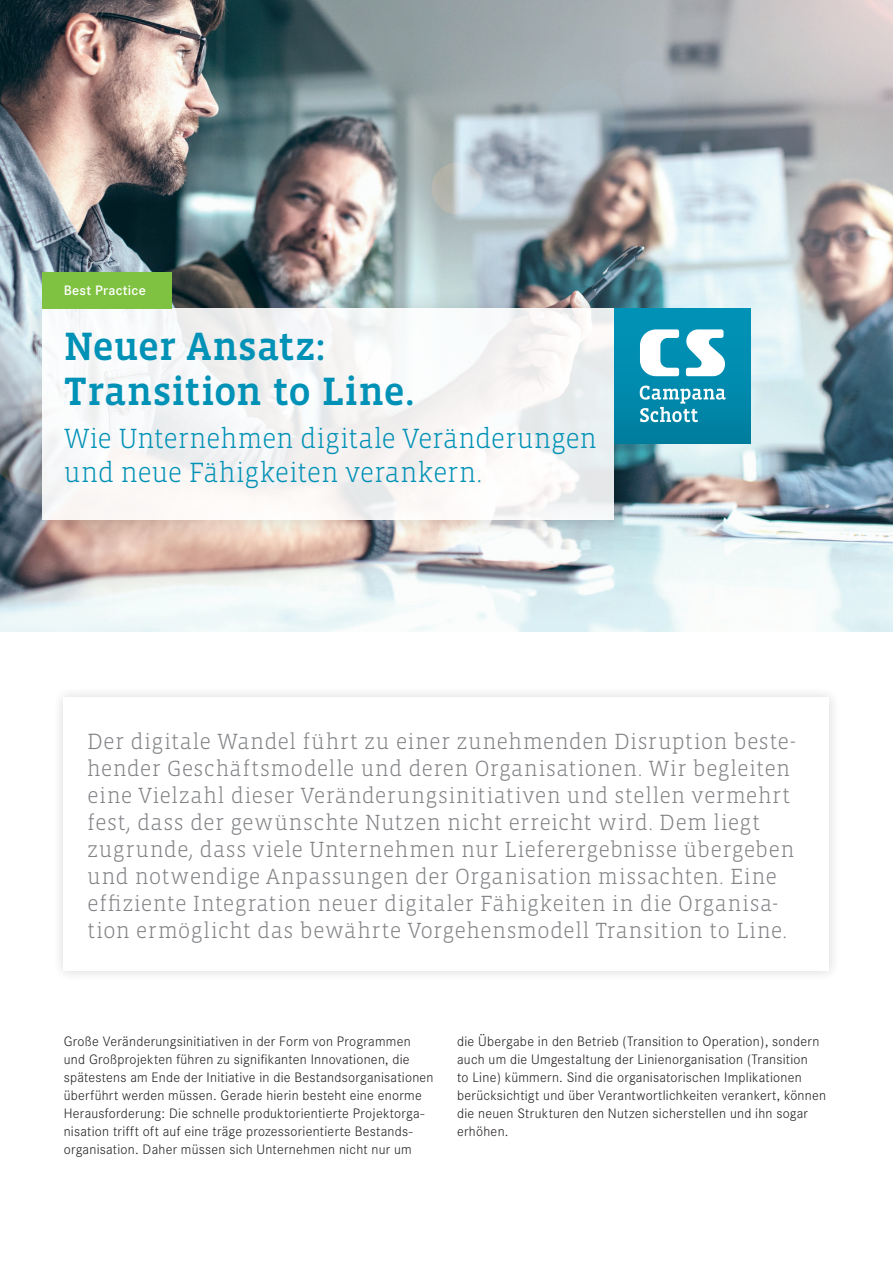
<style>
.page{position:relative;width:893px;height:1263px;background:#fff}
.page>*{position:absolute;margin:0;border:0;box-sizing:border-box;transform-origin:0 0}
._01_Headline_VistaSl{font:500 40.5px/45px "Vista Slab OT";color:#0091b6}
._02_Subheadline_Vist{font:300 28.5px/34.5px "Vista Slab OT";letter-spacing:-.01em;color:#0091b6}
._04_Intro_VistaSlab{font:300 22.5px/27px "Vista Slab OT";letter-spacing:.015em;color:#808285}
._07_Copytext_Corpora{font:300 14.25px/18px "Corporate S";letter-spacing:.015em;color:#231f20}
._10_Absendermodul_Co{font:600 14.25px "Corporate S";letter-spacing:.02em;color:#fff}
</style>
<div class="page">
<img style="left:0;top:0;width:893px;height:631px">
<div style="left:22px;top:288px;width:612px;height:251px;background:#231f20;opacity:.2"></div>
<svg style="left:43px;top:308px;width:571px;height:211px;fill:#f7f6f6"></svg>
<img style="left:614px;top:308px;width:136px;height:135px">
<svg style="left:640px;top:329px;width:86px;height:93px"></svg>
<div style="left:43px;top:272px;width:129px;height:36px;background:#7fc241"></div>
<div style="left:52px;top:686px;width:789px;height:296px;background:#f8f7f8"></div>
<div style="left:64px;top:697px;width:765px;height:274px;background:#fff"></div>
<p class="_10_Absendermodul_Co" style="left:64px;top:282px;width:84px">Best Practice</p>
<p class="_01_Headline_VistaSl" style="left:64px;top:325px;width:352px">Neuer Ansatz:<br>Transition to Line.</p>
<p class="_02_Subheadline_Vist" style="left:64px;top:422px;width:535px">Wie Unternehmen digitale Veränderungen und neue Fähigkeiten verankern.</p>
<p class="_04_Intro_VistaSlab" style="left:87px;top:728px;width:710px">Der digitale Wandel führt zu einer zunehmenden Disruption beste&shy;hender Geschäftsmodelle und deren Organisationen. Wir begleiten eine Vielzahl dieser Veränderungsinitiativen und stellen vermehrt fest, dass der gewünschte Nutzen nicht erreicht wird. Dem liegt zugrunde, dass viele Unternehmen nur Lieferergebnisse übergeben und notwendige Anpassungen der Organisation missachten. Eine effiziente Integration neuer digitaler Fähigkeiten in die Organisa&shy;tion ermöglicht das bewährte Vorgehensmodell Transition to Line.</p>
<p class="_07_Copytext_Corpora" style="left:64px;top:1032px;width:371px">Große Veränderungsinitiativen in der Form von Programmen und Großprojekten führen zu signifikanten Innovationen, die spätestens am Ende der Initiative in die Bestandsorganisationen überführt werden müssen. Gerade hierin besteht eine enorme Herausforderung: Die schnelle produktorientierte Projektorga&shy;nisation trifft oft auf eine träge prozessorientierte Bestands&shy;organisation. Daher müssen sich Unternehmen nicht nur um</p>
<p class="_07_Copytext_Corpora" style="left:457px;top:1032px;width:370px">die Übergabe in den Betrieb (Transition to Operation), sondern auch um die Umgestaltung der Linienorganisation (Transition<br>to Line) kümmern. Sind die organisatorischen Implikationen berücksichtigt und über Verantwortlichkeiten verankert, können die neuen Strukturen den Nutzen sicherstellen und ihn sogar erhöhen.</p>
</div>
